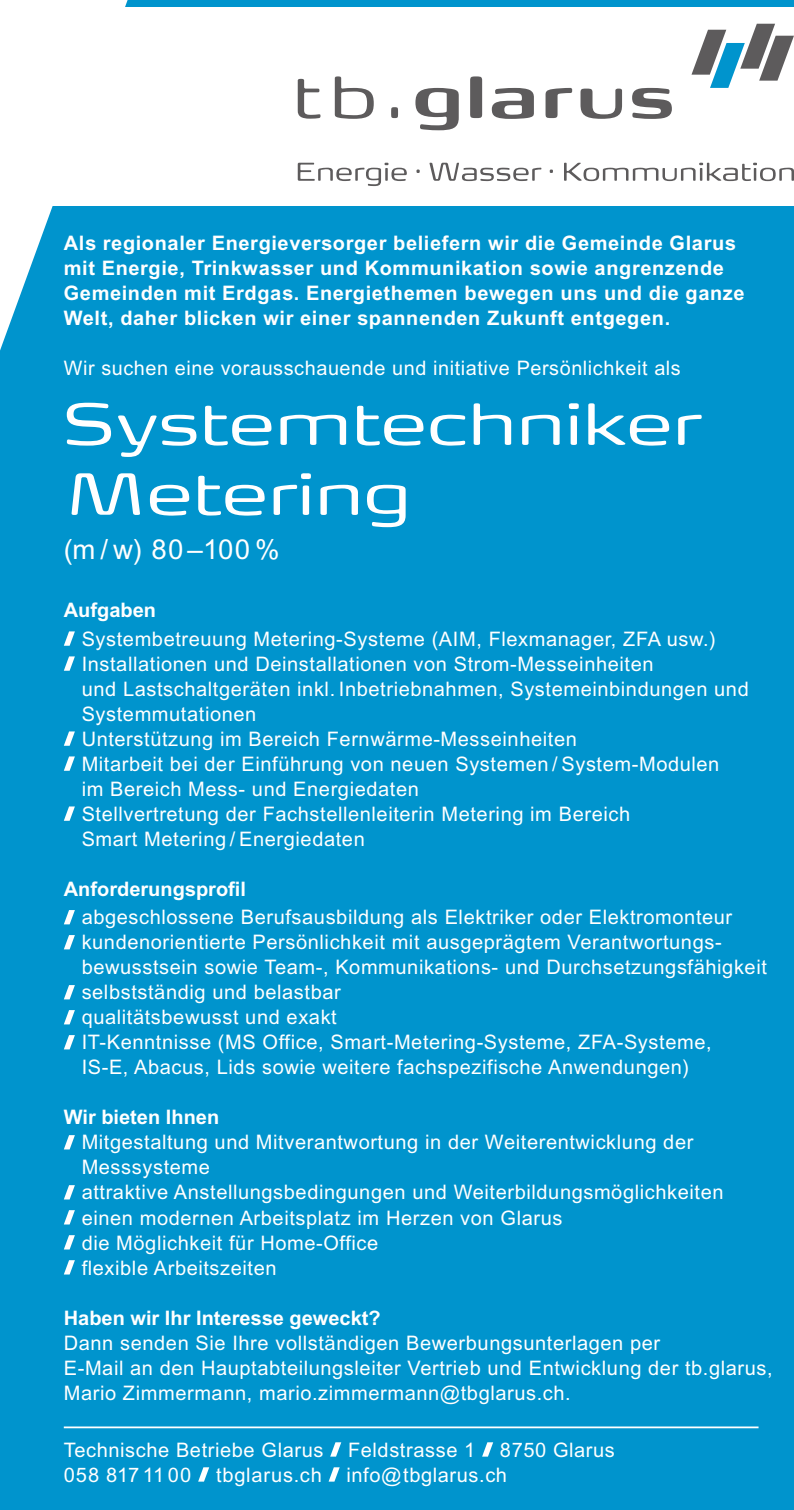
<style>
.page{position:relative;width:794px;height:1510px;background:#fff}
.page>*{position:absolute;margin:0;border:0;box-sizing:border-box;transform-origin:0 0}
.t1{font:300 75px/70px "FP Head Pro";color:#fff}
.t2{font:27.5px "Arial MT Std";color:#fff}
.t3{font:20px/25px "Arial MT Std";letter-spacing:.03em;color:#fff}
.t4{font:700 20px/25px "Arial MT Std";letter-spacing:.03em;color:#fff}
.t5{font:700 20px "Arial MT Std";color:#fff}
</style>
<div class="page">
<div style="left:0;top:0;width:794px;height:1509px;background:#0094cd"></div>
<svg style="left:64px;top:631px;width:11px;height:15px"></svg>
<svg style="left:64px;top:656px;width:11px;height:15px"></svg>
<svg style="left:64px;top:731px;width:11px;height:15px"></svg>
<svg style="left:64px;top:756px;width:11px;height:15px"></svg>
<svg style="left:64px;top:806px;width:11px;height:15px"></svg>
<svg style="left:64px;top:910px;width:11px;height:14px"></svg>
<svg style="left:64px;top:935px;width:11px;height:14px"></svg>
<svg style="left:64px;top:985px;width:11px;height:14px"></svg>
<svg style="left:64px;top:1010px;width:11px;height:14px"></svg>
<svg style="left:64px;top:1035px;width:11px;height:14px"></svg>
<svg style="left:64px;top:1135px;width:11px;height:14px"></svg>
<svg style="left:64px;top:1185px;width:11px;height:14px"></svg>
<svg style="left:64px;top:1210px;width:11px;height:14px"></svg>
<svg style="left:64px;top:1235px;width:11px;height:14px"></svg>
<svg style="left:64px;top:1260px;width:11px;height:14px"></svg>
<hr style="left:64px;top:1426px;width:694px;height:2px;background:#fff">
<svg style="left:330px;top:1442px;width:11px;height:14px"></svg>
<svg style="left:482px;top:1442px;width:11px;height:14px"></svg>
<svg style="left:198px;top:1467px;width:11px;height:14px"></svg>
<svg style="left:328px;top:1467px;width:12px;height:14px"></svg>
<div style="left:0;top:7px;width:794px;height:199px;background:#fff"></div>
<svg style="left:691px;top:24px;width:103px;height:64px"></svg>
<svg style="left:298px;top:79px;width:22px;height:40px"></svg>
<svg style="left:335px;top:76px;width:39px;height:43px"></svg>
<div style="left:391px;top:107px;width:7px;height:11px;background:#5d5b5c;border-radius:50%"></div>
<svg style="left:415px;top:88px;width:44px;height:42px"></svg>
<svg style="left:470px;top:76px;width:12px;height:42px"></svg>
<svg style="left:492px;top:88px;width:42px;height:31px"></svg>
<svg style="left:545px;top:88px;width:27px;height:30px"></svg>
<svg style="left:580px;top:89px;width:42px;height:30px"></svg>
<svg style="left:632px;top:88px;width:40px;height:31px"></svg>
<svg style="left:298px;top:163px;width:109px;height:23px"></svg>
<svg style="left:416px;top:169px;width:4px;height:4px"></svg>
<svg style="left:429px;top:163px;width:112px;height:18px"></svg>
<svg style="left:550px;top:169px;width:3px;height:4px"></svg>
<svg style="left:564px;top:163px;width:230px;height:18px"></svg>
<p class="t4" style="left:64px;top:230px;width:682px">Als regionaler Energieversorger beliefern wir die Gemeinde Glarus mit Energie, Trinkwasser und Kommunikation sowie angrenzende Gemeinden mit Erdgas. Energiethemen bewegen uns und die ganze Welt, daher blicken wir einer spannenden Zukunft entgegen.</p>
<p class="t3" style="left:64px;top:355px;width:618px">Wir suchen eine vorausschauende und initiative Persönlichkeit als</p>
<h1 class="t1" style="left:62px;top:381px;width:641px">Systemtechniker<br>Metering</h1>
<h2 class="t2" style="left:64px;top:534px;width:217px">(m / w) 80–100 %</h2>
<p class="t5" style="left:64px;top:598px;width:94px">Aufgaben</p>
<p class="t3" style="left:82px;top:626px;width:668px">Systembetreuung Metering-Systeme (AIM, Flexmanager, ZFA usw.)<br>Installationen und Deinstallationen von Strom-Messeinheiten<br>und Lastschaltgeräten inkl. Inbetriebnahmen, Systemeinbindungen und Systemmutationen<br>Unterstützung im Bereich Fernwärme-Messeinheiten<br>Mitarbeit bei der Einführung von neuen Systemen / System-Modulen<br>im Bereich Mess- und Energiedaten<br>Stellvertretung der Fachstellenleiterin Metering im Bereich<br>Smart Metering / Energiedaten</p>
<p class="t5" style="left:64px;top:877px;width:184px">Anforderungsprofil</p>
<p class="t3" style="left:82px;top:904px;width:687px">abgeschlossene Berufsausbildung als Elektriker oder Elektromonteur kundenorientierte Persönlichkeit mit ausgeprägtem Verantwortungs&shy;bewusstsein sowie Team-, Kommunikations- und Durchsetzungsfähigkeit selbstständig und belastbar<br>qualitätsbewusst und exakt<br>IT-Kenntnisse (MS Office, Smart-Metering-Systeme, ZFA-Systeme,<br>IS-E, Abacus, Lids sowie weitere fachspezifische Anwendungen)</p>
<p class="t5" style="left:64px;top:1105px;width:157px">Wir bieten Ihnen</p>
<p class="t3" style="left:82px;top:1129px;width:643px">Mitgestaltung und Mitverantwortung in der Weiterentwicklung der Messsysteme<br>attraktive Anstellungsbedingungen und Weiterbildungsmöglichkeiten einen modernen Arbeitsplatz im Herzen von Glarus<br>die Möglichkeit für Home-Office<br>flexible Arbeitszeiten</p>
<p class="t5" style="left:64px;top:1305px;width:318px">Haben wir Ihr Interesse geweckt?</p>
<p class="t3" style="left:64px;top:1329px;width:710px">Dann senden Sie Ihre vollständigen Bewerbungsunterlagen per<br>E-Mail an den Hauptabteilungsleiter Vertrieb und Entwicklung der tb.glarus,<br>Mario Zimmermann, mario.zimmermann@tbglarus.ch.</p>
<p class="t3" style="left:64px;top:1437px;width:552px">Technische Betriebe Glarus Feldstrasse 1 8750 Glarus<br>058 817 11 00 tbglarus.ch info@tbglarus.ch</p>
</div>
